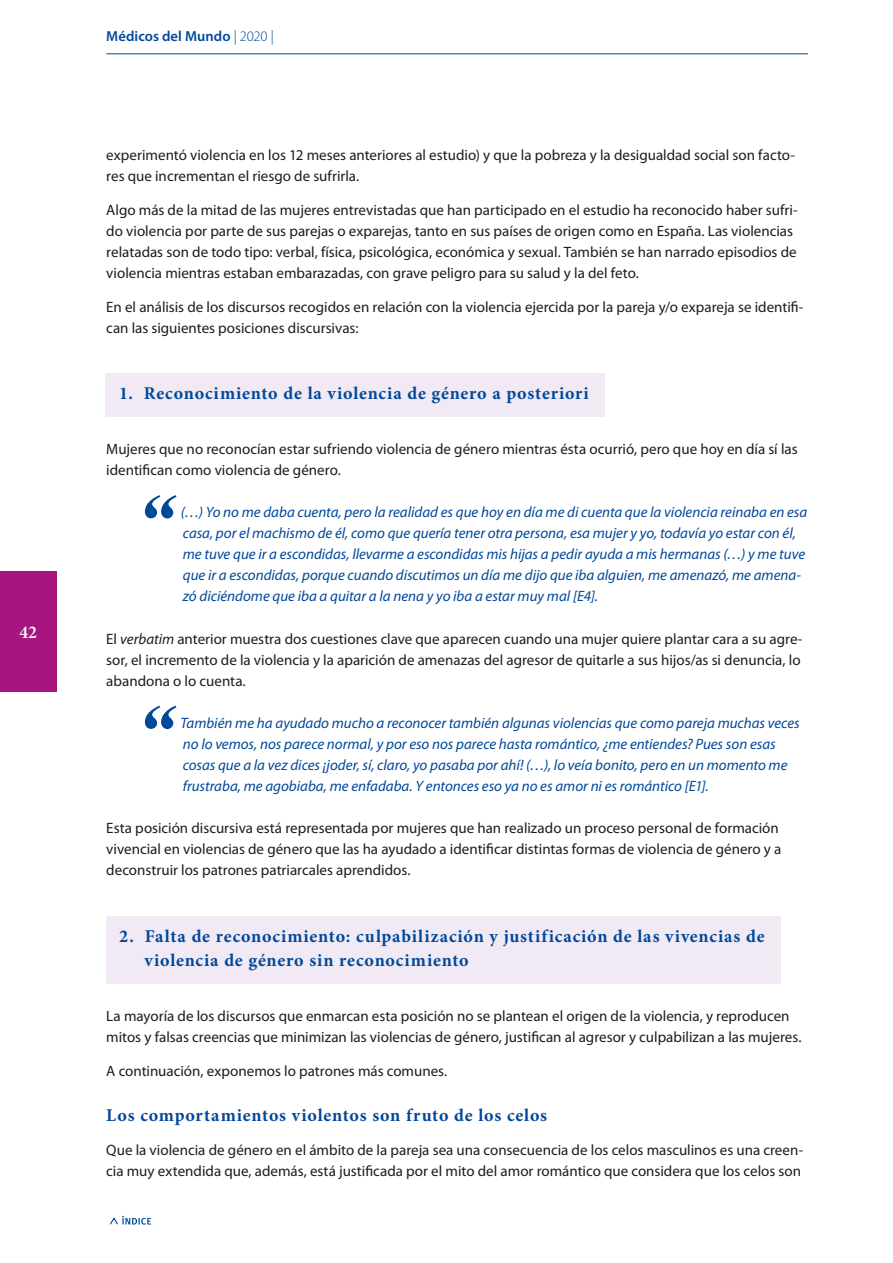
<style>
.page{position:relative;width:893px;height:1263px;background:#fff}
.page>*{position:absolute;margin:0;border:0;box-sizing:border-box;transform-origin:0 0}
.t1{font:italic 700 75px "Times New Roman";color:#00489a}
.t2{font:700 18px/24px "Minion Pro";letter-spacing:.045em;color:#00489a}
.t3{font:600 18px "Minion Pro";color:#fff}
.t4{font:15px/21px "Myriad Pro";color:#1d1d1b}
.t5{font:italic 15px/21px "Myriad Pro";color:#00489a}
.t6{font:600 14.55px "Myriad Pro";letter-spacing:.005em;color:#00489a}
.s1{font-weight:300}
.s2{font-style:italic}
</style>
<div class="page">
<hr style="left:106px;top:53px;width:702px;height:1px;background:#00489a">
<svg style="left:110px;top:1215px;width:41px;height:10px"></svg>
<div style="left:0;top:571px;width:57px;height:121px;background:#a7167f"></div>
<div style="left:106px;top:373px;width:499px;height:44px;background:#f1e9f4"></div>
<div style="left:106px;top:916px;width:675px;height:67px;background:#f1e9f4"></div>
<p class="t3" style="left:19px;top:621px;width:19px">42</p>
<p class="t6" style="left:106px;top:28px;width:169px">Médicos del Mundo <span class="s1">| 2020 |</span></p>
<p class="t4" style="left:106px;top:145px;width:690px">experimentó violencia en los 12 meses anteriores al estudio) y que la pobreza y la desigualdad social son facto&shy;res que incrementan el riesgo de sufrirla.</p>
<p class="t4" style="left:106px;top:200px;width:693px">Algo más de la mitad de las mujeres entrevistadas que han participado en el estudio ha reconocido haber sufri&shy;do violencia por parte de sus parejas o exparejas, tanto en sus países de origen como en España. Las violencias relatadas son de todo tipo: verbal, física, psicológica, económica y sexual. También se han narrado episodios de violencia mientras estaban embarazadas, con grave peligro para su salud y la del feto.</p>
<p class="t4" style="left:106px;top:296px;width:699px">En el análisis de los discursos recogidos en relación con la violencia ejercida por la pareja y/o expareja se identifi&shy;can las siguientes posiciones discursivas:</p>
<p class="t2" style="left:119px;top:382px;width:471px">1. Reconocimiento de la violencia de género a posteriori</p>
<p class="t4" style="left:106px;top:439px;width:693px">Mujeres que no reconocían estar sufriendo violencia de género mientras ésta ocurrió, pero que hoy en día sí las identifican como violencia de género.</p>
<h1 class="t1" style="left:136px;top:468px;width:39px">“</h1>
<p class="t5" style="left:181px;top:502px;width:628px">(…) Yo no me daba cuenta, pero la realidad es que hoy en día me di cuenta que la violencia reinaba en esa casa, por el machismo de él, como que quería tener otra persona, esa mujer y yo, todavía yo estar con él, me tuve que ir a escondidas, llevarme a escondidas mis hijas a pedir ayuda a mis hermanas (…) y me tuve que ir a escondidas, porque cuando discutimos un día me dijo que iba alguien, me amenazó, me amena&shy;zó diciéndome que iba a quitar a la nena y yo iba a estar muy mal [E4].</p>
<p class="t4" style="left:106px;top:628px;width:698px">El <span class="s2">verbatim</span> anterior muestra dos cuestiones clave que aparecen cuando una mujer quiere plantar cara a su agre&shy;sor, el incremento de la violencia y la aparición de amenazas del agresor de quitarle a sus hijos/as si denuncia, lo abandona o lo cuenta.</p>
<h1 class="t1" style="left:136px;top:679px;width:39px">“</h1>
<p class="t5" style="left:180px;top:713px;width:621px">También me ha ayudado mucho a reconocer también algunas violencias que como pareja muchas veces no lo vemos, nos parece normal, y por eso nos parece hasta romántico, ¿me entiendes? Pues son esas cosas que a la vez dices ¡joder, sí, claro, yo pasaba por ahí! (…), lo veía bonito, pero en un momento me frustraba, me agobiaba, me enfadaba. Y entonces eso ya no es amor ni es romántico [E1].</p>
<p class="t4" style="left:106px;top:818px;width:677px">Esta posición discursiva está representada por mujeres que han realizado un proceso personal de formación vivencial en violencias de género que las ha ayudado a identificar distintas formas de violencia de género y a deconstruir los patrones patriarcales aprendidos.</p>
<p class="t2" style="left:145px;top:925px;width:622px;text-indent:-26px">2. Falta de reconocimiento: culpabilización y justificación de las vivencias de violencia de género sin reconocimiento</p>
<p class="t4" style="left:106px;top:1005px;width:697px">La mayoría de los discursos que enmarcan esta posición no se plantean el origen de la violencia, y reproducen mitos y falsas creencias que minimizan las violencias de género, justifican al agresor y culpabilizan a las mujeres.</p>
<p class="t4" style="left:106px;top:1060px;width:342px">A continuación, exponemos lo patrones más comunes.</p>
<p class="t2" style="left:106px;top:1104px;width:442px">Los comportamientos violentos son fruto de los celos</p>
<p class="t4" style="left:106px;top:1139px;width:698px">Que la violencia de género en el ámbito de la pareja sea una consecuencia de los celos masculinos es una creen&shy;cia muy extendida que, además, está justificada por el mito del amor romántico que considera que los celos son</p>
</div>
